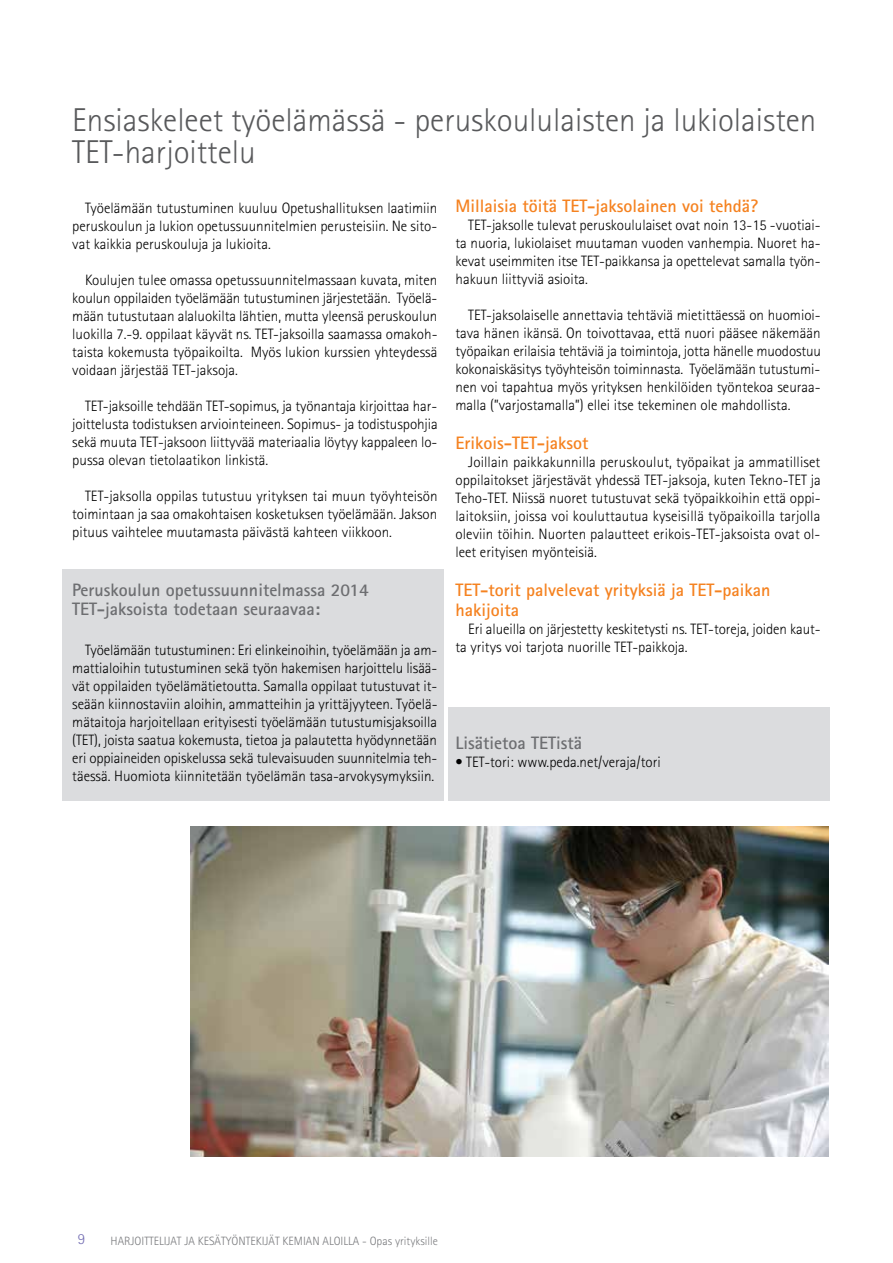
<style>
.page{position:relative;width:893px;height:1263px;background:#fff}
.page>*{position:absolute;margin:0;border:0;box-sizing:border-box;transform-origin:0 0}
.t1{font:300 33px/31.5px "Rotis Sans Serif";color:#58595b}
.t2{font:700 18px/19.5px "Rotis Sans Serif";color:#f58220}
.t3{font:700 18px/19.5px "Rotis Sans Serif";color:#6d6e71}
.t4{font:300 15.3px "Rotis Sans Serif";color:#746eb3}
.t5{font:300 15px/18px "Rotis Sans Serif";color:#000;text-align:justify}
.t6{font:300 12px "Rotis Sans Serif";color:#797a7d}
</style>
<div class="page">
<div style="left:449px;top:707px;width:381px;height:93px;background:#dbdcde"></div>
<div style="left:62px;top:569px;width:382px;height:232px;background:#dbdcde"></div>
<img style="left:190px;top:827px;width:638px;height:330px">
<h1 class="t1" style="left:72px;top:105px;width:746px">Ensiaskeleet työelämässä - peruskoululaisten ja lukiolaisten<br>TET-harjoittelu</h1>
<p class="t5" style="left:72px;top:199px;width:367px;text-indent:13px">Työelämään tutustuminen kuuluu Opetushallituksen laatimiin peruskoulun ja lukion opetussuunnitelmien perusteisiin. Ne sito&shy;vat kaikkia peruskouluja ja lukioita.</p>
<p class="t5" style="left:72px;top:271px;width:367px;text-indent:13px">Koulujen tulee omassa opetussuunnitelmassaan kuvata, miten koulun oppilaiden työelämään tutustuminen järjestetään. Työelä&shy;mään tutustutaan alaluokilta lähtien, mutta yleensä peruskoulun luokilla 7.-9. oppilaat käyvät ns. TET-jaksoilla saamassa omakoh&shy;taista kokemusta työpaikoilta. Myös lukion kurssien yhteydessä voidaan järjestää TET-jaksoja.</p>
<p class="t5" style="left:72px;top:397px;width:367px;text-indent:13px">TET-jaksoille tehdään TET-sopimus, ja työnantaja kirjoittaa har&shy;joittelusta todistuksen arviointeineen. Sopimus- ja todistuspohjia sekä muuta TET-jaksoon liittyvää materiaalia löytyy kappaleen lo&shy;pussa olevan tietolaatikon linkistä.</p>
<p class="t5" style="left:72px;top:487px;width:367px;text-indent:13px">TET-jaksolla oppilas tutustuu yrityksen tai muun työyhteisön toimintaan ja saa omakohtaisen kosketuksen työelämään. Jakson pituus vaihtelee muutamasta päivästä kahteen viikkoon.</p>
<p class="t3" style="left:72px;top:580px;width:298px">Peruskoulun opetussuunnitelmassa 2014<br>TET-jaksoista todetaan seuraavaa:</p>
<p class="t5" style="left:72px;top:641px;width:367px;text-indent:13px">Työelämään tutustuminen: Eri elinkeinoihin, työelämään ja am&shy;mattialoihin tutustuminen sekä työn hakemisen harjoittelu lisää&shy;vät oppilaiden työelämätietoutta. Samalla oppilaat tutustuvat it&shy;seään kiinnostaviin aloihin, ammatteihin ja yrittäjyyteen. Työelä&shy;mätaitoja harjoitellaan erityisesti työelämään tutustumisjaksoilla (TET), joista saatua kokemusta, tietoa ja palautetta hyödynnetään eri oppiaineiden opiskelussa sekä tulevaisuuden suunnitelmia teh&shy;täessä. Huomiota kiinnitetään työelämän tasa-arvokysymyksiin.</p>
<p class="t2" style="left:455px;top:196px;width:304px">Millaisia töitä TET-jaksolainen voi tehdä?</p>
<p class="t5" style="left:455px;top:216px;width:367px;text-indent:13px">TET-jaksolle tulevat peruskoululaiset ovat noin 13-15 -vuotiai&shy;ta nuoria, lukiolaiset muutaman vuoden vanhempia. Nuoret ha&shy;kevat useimmiten itse TET-paikkansa ja opettelevat samalla työn&shy;hakuun liittyviä asioita.</p>
<p class="t5" style="left:455px;top:306px;width:367px;text-indent:13px">TET-jaksolaiselle annettavia tehtäviä mietittäessä on huomioi&shy;tava hänen ikänsä. On toivottavaa, että nuori pääsee näkemään työpaikan erilaisia tehtäviä ja toimintoja, jotta hänelle muodostuu kokonaiskäsitys työyhteisön toiminnasta. Työelämään tutustumi&shy;nen voi tapahtua myös yrityksen henkilöiden työntekoa seuraa&shy;malla (”varjostamalla”) ellei itse tekeminen ole mahdollista.</p>
<p class="t2" style="left:455px;top:433px;width:134px">Erikois-TET-jaksot</p>
<p class="t5" style="left:455px;top:453px;width:367px;text-indent:13px">Joillain paikkakunnilla peruskoulut, työpaikat ja ammatilliset oppilaitokset järjestävät yhdessä TET-jaksoja, kuten Tekno-TET ja Teho-TET. Niissä nuoret tutustuvat sekä työpaikkoihin että oppi&shy;laitoksiin, joissa voi kouluttautua kyseisillä työpaikoilla tarjolla oleviin töihin. Nuorten palautteet erikois-TET-jaksoista ovat ol&shy;leet erityisen myönteisiä.</p>
<p class="t2" style="left:455px;top:580px;width:316px">TET-torit palvelevat yrityksiä ja TET-paikan hakijoita</p>
<p class="t5" style="left:455px;top:620px;width:367px;text-indent:13px">Eri alueilla on järjestetty keskitetysti ns. TET-toreja, joiden kaut&shy;ta yritys voi tarjota nuorille TET-paikkoja.</p>
<p class="t3" style="left:455px;top:733px;width:128px">Lisätietoa TETistä</p>
<p class="t5" style="left:455px;top:753px;width:207px">• TET-tori: www.peda.net/veraja/tori</p>
<p class="t4" style="left:78px;top:1230px;width:9px">9</p>
<p class="t6" style="left:111px;top:1234px;width:329px">HARJOITTELIJAT JA KESÄTYÖNTEKIJÄT KEMIAN ALOILLA - Opas yrityksille</p>
</div>
